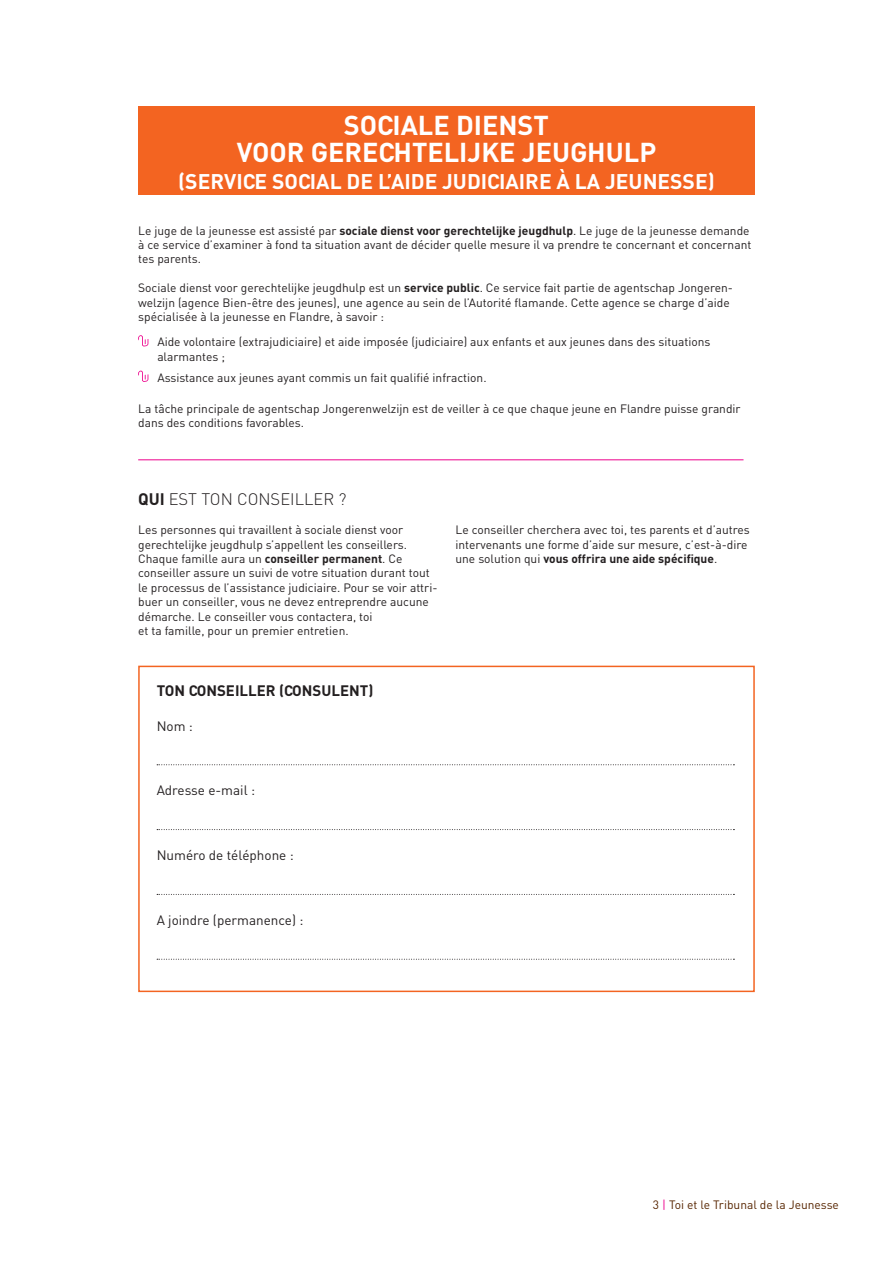
<style>
.page{position:relative;width:893px;height:1263px;background:#fff}
.page>*{position:absolute;margin:0;border:0;box-sizing:border-box;transform-origin:0 0}
.t1{font:700 27px/27px "DIN";color:#fff;text-align:center}
.t2{font:700 21px "DIN";color:#fff}
.t3{font:300 16.5px "DIN";color:#231f20}
.t4{font:700 15px "DIN";color:#231f20}
.t5{font:13.5px "DIN";color:#231f20}
.t6{font:12px/14.4px "DIN";color:#231f20}
.t7{font:12px "DIN";color:#572500}
.s1{font-weight:700}
.s2{color:#ed028c}
</style>
<div class="page">
<div style="left:138px;top:106px;width:617px;height:89px;background:#f36421"></div>
<svg style="left:138px;top:335px;width:10px;height:12px"></svg>
<svg style="left:138px;top:370px;width:10px;height:12px"></svg>
<hr style="left:138px;top:460px;width:605px;height:1px;background:#ed028c">
<svg style="left:157px;top:764px;width:577px;height:1px"></svg>
<svg style="left:157px;top:829px;width:577px;height:1px"></svg>
<svg style="left:157px;top:894px;width:577px;height:1px"></svg>
<svg style="left:157px;top:959px;width:577px;height:1px"></svg>
<div style="left:138px;top:666px;width:617px;height:326px;border:2px solid #f36421"></div>
<h1 class="t1" style="left:237px;top:110px;width:421px">SOCIALE DIENST<br>VOOR GERECHTELIJKE JEUGHULP</h1>
<h2 class="t2" style="left:178px;top:167px;width:538px">(SERVICE SOCIAL DE L’AIDE JUDICIAIRE À LA JEUNESSE)</h2>
<p class="t6" style="left:138px;top:223px;width:615px">Le juge de la jeunesse est assisté par <span class="s1">SOCIALE DIENST VOOR GERECHTELIJKE JEUGDHULP</span>. Le juge de la jeunesse demande à ce service d’examiner à fond ta situation avant de décider quelle mesure il va prendre te concernant et concernant tes parents.</p>
<p class="t6" style="left:138px;top:280px;width:596px">Sociale dienst voor gerechtelijke jeugdhulp est un <span class="s1">SERVICE PUBLIC</span>. Ce service fait partie de agentschap Jongeren&shy;welzijn (agence Bien-être des jeunes), une agence au sein de l’Autorité flamande. Cette agence se charge d’aide spécialisée à la jeunesse en Flandre, à savoir :</p>
<p class="t6" style="left:157px;top:334px;width:555px">Aide volontaire (extrajudiciaire) et aide imposée (judiciaire) aux enfants et aux jeunes dans des situations alarmantes ;</p>
<p class="t6" style="left:157px;top:370px;width:331px">Assistance aux jeunes ayant commis un fait qualifié infraction.</p>
<p class="t6" style="left:138px;top:401px;width:604px">La tâche principale de agentschap Jongerenwelzijn est de veiller à ce que chaque jeune en Flandre puisse grandir dans des conditions favorables.</p>
<h3 class="t3" style="left:138px;top:488px;width:210px"><span class="s1">QUI</span> EST TON CONSEI LLER ?</h3>
<p class="t6" style="left:138px;top:522px;width:301px">Les personnes qui travaillent à sociale dienst voor gerechtelijke jeugdhulp s’appellent les conseillers.<br>Chaque famille aura un <span class="s1">CONSEILLER PERMANENT</span>. Ce conseiller assure un suivi de votre situation durant tout le processus de l’assistance judiciaire. Pour se voir attri&shy;buer un conseiller, vous ne devez entreprendre aucune démarche. Le conseiller vous contactera, toi<br>et ta famille, pour un premier entretien.</p>
<p class="t6" style="left:455px;top:522px;width:296px">Le conseiller cherchera avec toi, tes parents et d’autres intervenants une forme d’aide sur mesure, c’est-à-dire une solution qui <span class="s1">VOUS OFFRIRA UNE AIDE SPÉCIFIQUE</span>.</p>
<p class="t4" style="left:157px;top:681px;width:218px">TON CONSEILLER (CONSULENT)</p>
<p class="t5" style="left:157px;top:717px;width:38px">Nom :</p>
<p class="t5" style="left:157px;top:781px;width:100px">Adresse e-mail :</p>
<p class="t5" style="left:157px;top:846px;width:139px">Numéro de téléphone :</p>
<p class="t5" style="left:157px;top:911px;width:148px">A joindre (permanence) :</p>
<p class="t7" style="left:653px;top:1196px;width:188px">3 <span class="s2">|</span> Toi et le Tribunal de la Jeunesse</p>
</div>
